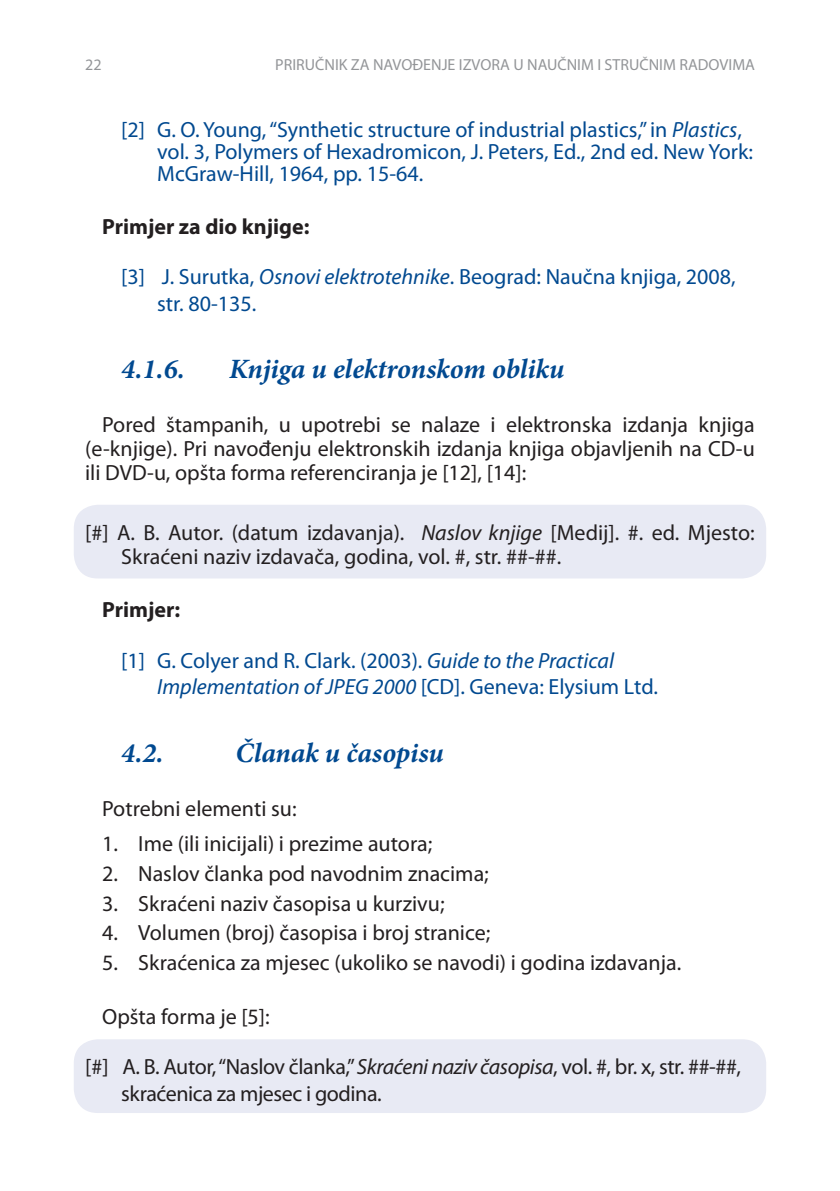
<style>
.page{position:relative;width:840px;height:1191px;background:#fff}
.page>*{position:absolute;margin:0;border:0;box-sizing:border-box;transform-origin:0 0}
.t1{font:italic 700 28px "Minion Pro";letter-spacing:-.005em;color:#014990}
.t2{font:22px/24px "Myriad Pro";color:#231f20;text-align:justify}
.t3{font:22px/22px "Myriad Pro";color:#014990}
.t4{font:22px/26.4px "Myriad Pro";letter-spacing:-.02em;color:#231f20}
.t5{font:700 22px "Myriad Pro";color:#231f20}
.t6{font:16px "Myriad Pro";color:#939598}
.s1{font-style:italic}
</style>
<div class="page">
<div style="left:74px;top:505px;width:691px;height:73px;background:#e8eaf4;border-radius:24px"></div>
<div style="left:74px;top:1039px;width:691px;height:74px;background:#e8eaf4;border-radius:24px"></div>
<p class="t6" style="left:85px;top:54px;width:18px">22</p>
<p class="t6" style="left:275px;top:54px;width:481px">PRIRUČNIK ZA NAVOĐENJE IZVORA U NAUČNIM I STRUČNIM RADOVIMA</p>
<p class="t3" style="left:157px;top:118px;width:597px;text-indent:-36px">[2] G. O. Young, “Synthetic structure of industrial plastics,” in <span class="s1">Plastics</span>, vol. 3, Polymers of Hexadromicon, J. Peters, Ed., 2nd ed. New York:<br>McGraw-Hill, 1964, pp. 15-64.</p>
<p class="t5" style="left:102px;top:212px;width:209px">Primjer za dio knjige:</p>
<p class="t3" style="left:157px;top:263px;width:579px;line-height:26.4px;text-indent:-36px">[3] J. Surutka, <span class="s1">Osnovi elektrotehnike</span>. Beograd: Naučna knjiga, 2008, str. 80-135.</p>
<p class="t1" style="left:121px;top:349px;width:65px">4.1.6.</p>
<p class="t1" style="left:229px;top:349px;width:336px">Knjiga u elektronskom obliku</p>
<p class="t2" style="left:85px;top:412px;width:671px;text-indent:17px">Pored štampanih, u upotrebi se nalaze i elektronska izdanja knjiga (e-knjige). Pri navođenju elektronskih izdanja knjiga objavljenih na CD-u ili DVD-u, opšta forma referenciranja je [12], [14]:</p>
<p class="t2" style="left:121px;top:520px;width:634px;text-indent:-36px">[#] A. B. Autor. (datum izdavanja). <span class="s1">Naslov knjige</span> [Medij]. #. ed. Mjesto:<br>Skraćeni naziv izdavača, godina, vol. #, str. ##-##.</p>
<p class="t5" style="left:102px;top:595px;width:79px">Primjer:</p>
<p class="t3" style="left:157px;top:647px;width:502px;line-height:26.4px;text-indent:-36px">[1] G. Colyer and R. Clark. (2003). <span class="s1">Guide to the Practical<br>Implementation of JPEG 2000</span> [CD]. Geneva: Elysium Ltd.</p>
<p class="t1" style="left:121px;top:733px;width:44px">4.2.</p>
<p class="t1" style="left:235px;top:733px;width:210px">Članak u časopisu</p>
<p class="t2" style="left:102px;top:796px;width:196px">Potrebni elementi su:</p>
<p class="t2" style="left:102px;top:831px;width:331px">1. Ime (ili inicijali) i prezime autora;</p>
<p class="t2" style="left:102px;top:861px;width:388px">2. Naslov članka pod navodnim znacima;</p>
<p class="t2" style="left:102px;top:891px;width:344px">3. Skraćeni naziv časopisa u kurzivu;</p>
<p class="t2" style="left:102px;top:920px;width:389px">4. Volumen (broj) časopisa i broj stranice;</p>
<p class="t2" style="left:102px;top:950px;width:580px">5. Skraćenica za mjesec (ukoliko se navodi) i godina izdavanja.</p>
<p class="t2" style="left:102px;top:1004px;width:169px">Opšta forma je [5]:</p>
<p class="t4" style="left:121px;top:1053px;width:621px;text-indent:-36px">[#] A. B. Autor, “Naslov članka,” <span class="s1">Skraćeni naziv časopisa</span>, vol. #, br. x, str. ##-##, skraćenica za mjesec i godina.</p>
</div>
